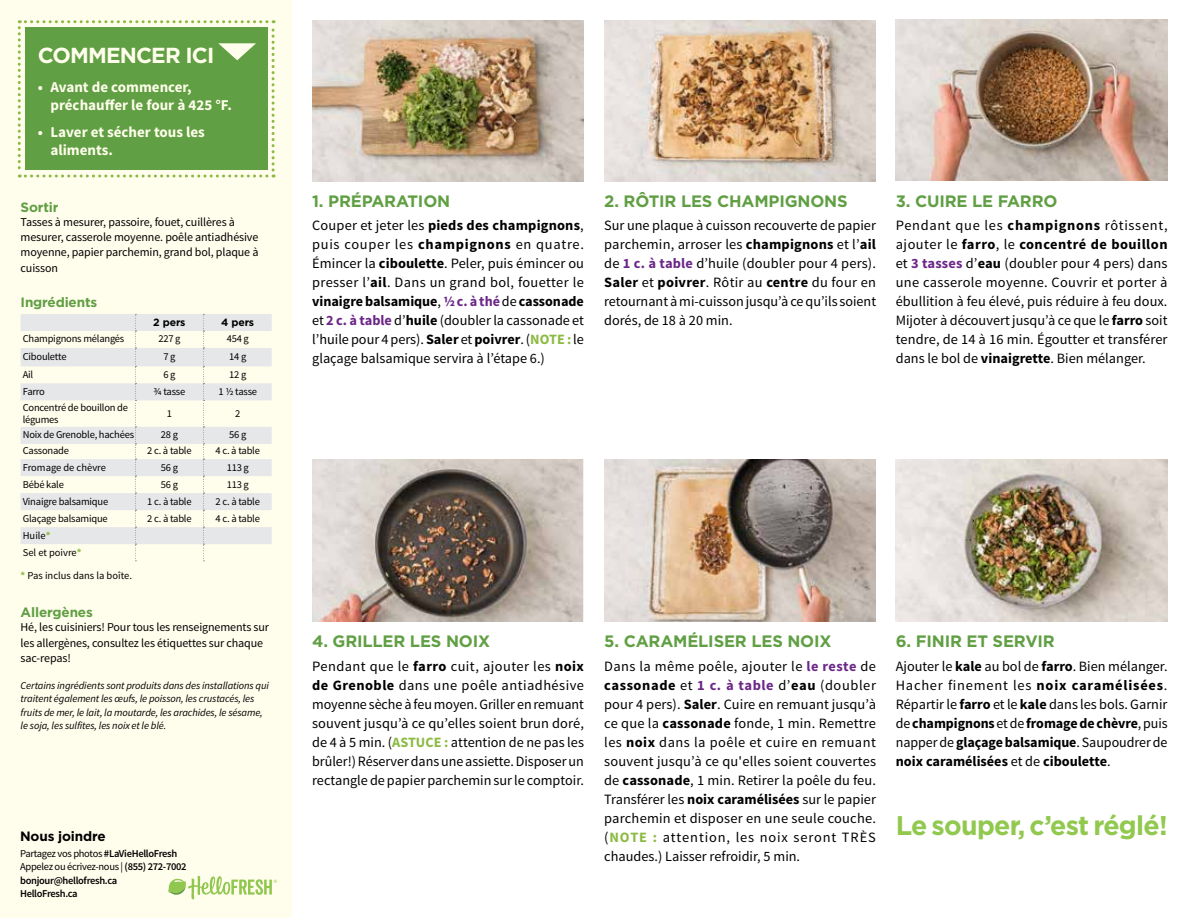
<style>
.page{position:relative;width:1188px;height:918px;background:#fff}
.page>*{position:absolute;margin:0;border:0;box-sizing:border-box;transform-origin:0 0}
.t1{font:700 27px "Gotham";letter-spacing:-.025em;color:#91c84e}
.t2{font:700 21.75px "Gotham";letter-spacing:-.04em;color:#fffdec}
.t3{font:700 16.5px "Gotham";letter-spacing:-.01em;color:#609f43}
.t4{font:700 15px/18px "Source Sans Pro";color:#fffdec}
.t5{font:14.25px/19px "Source Sans Pro";color:#000;text-align:justify}
.t6{font:700 13.5px "Gotham";letter-spacing:-.01em;color:#609f43}
.t7{font:700 13.5px "Gotham";letter-spacing:-.01em;color:#000}
.t8{font:12px/15.3px "Source Sans Pro";letter-spacing:-.01em;color:#000}
.t9{font:10.5px/12px "Source Sans Pro";letter-spacing:-.02em;color:#000}
.t10{font:italic 10.5px/13.5px "Source Sans Pro";letter-spacing:-.01em;color:#000}
.t11{font:600 10.5px/13.5px "Source Sans Pro";letter-spacing:-.03em;color:#000}
.t12{font:10.5px/17px "Source Sans Pro";color:#000}
.t13{font:700 10.5px "Gotham";letter-spacing:-.01em;color:#000}
.s1{font-weight:700;color:#8cba42}
.s2{font-weight:400}
.s3{font-weight:700}
.s4{font-weight:700;color:#6c2888}
</style>
<div class="page">
<div style="left:0;top:0;width:292px;height:918px;background:#fffdec"></div>
<svg style="left:21px;top:314px;width:251px;height:230px;fill:#e8e9e8"></svg>
<svg style="left:203px;top:314px;width:1px;height:247px"></svg>
<svg style="left:135px;top:314px;width:1px;height:247px"></svg>
<svg style="left:168px;top:876px;width:109px;height:23px"></svg>
<svg style="left:18px;top:20px;width:257px;height:158px;background:#75ab58"></svg>
<img style="left:312px;top:459px;width:271px;height:162px">
<img style="left:604px;top:459px;width:272px;height:162px">
<img style="left:896px;top:459px;width:271px;height:162px">
<img style="left:896px;top:20px;width:272px;height:160px">
<img style="left:604px;top:20px;width:272px;height:161px">
<img style="left:312px;top:20px;width:272px;height:161px">
<h2 class="t2" style="left:38px;top:41px;width:178px">COMMENCER ICI</h2>
<p class="t4" style="left:50px;top:79px;width:183px;text-indent:-13px">• Avant de commencer, préchauffer le four à 425 °F.</p>
<p class="t4" style="left:50px;top:123px;width:156px;text-indent:-13px">• Laver et sécher tous les aliments.</p>
<p class="t6" style="left:21px;top:198px;width:39px">Sortir</p>
<p class="t8" style="left:21px;top:214px;width:239px">Tasses à mesurer, passoire, fouet, cuillères à mesurer, casserole moyenne. poêle antiadhésive moyenne, papier parchemin, grand bol, plaque à cuisson</p>
<p class="t6" style="left:21px;top:293px;width:78px">Ingrédients</p>
<p class="t13" style="left:153px;top:315px;width:34px">2 pers</p>
<p class="t13" style="left:221px;top:315px;width:34px">4 pers</p>
<p class="t9" style="left:23px;top:333px;width:103px">Champignons mélangés</p>
<p class="t9" style="left:158px;top:333px;width:24px">227 g</p>
<p class="t9" style="left:227px;top:333px;width:24px">454 g</p>
<p class="t9" style="left:23px;top:351px;width:45px">Ciboulette</p>
<p class="t9" style="left:163px;top:351px;width:14px">7 g</p>
<p class="t9" style="left:229px;top:351px;width:19px">14 g</p>
<p class="t9" style="left:23px;top:369px;width:12px">Ail</p>
<p class="t9" style="left:163px;top:369px;width:14px">6 g</p>
<p class="t9" style="left:229px;top:369px;width:19px">12 g</p>
<p class="t9" style="left:23px;top:386px;width:24px">Farro</p>
<p class="t9" style="left:154px;top:386px;width:33px">3/4 tasse</p>
<p class="t9" style="left:218px;top:386px;width:40px">1 1/2 tasse</p>
<p class="t9" style="left:23px;top:401px;width:107px">Concentré de bouillon de légumes</p>
<p class="t9" style="left:167px;top:407px;width:7px">1</p>
<p class="t9" style="left:235px;top:407px;width:7px">2</p>
<p class="t9" style="left:23px;top:429px;width:113px">Noix de Grenoble, hachées</p>
<p class="t9" style="left:161px;top:429px;width:19px">28 g</p>
<p class="t9" style="left:229px;top:429px;width:19px">56 g</p>
<p class="t9" style="left:23px;top:445px;width:48px">Cassonade</p>
<p class="t9" style="left:147px;top:445px;width:46px">2 c. à table</p>
<p class="t9" style="left:216px;top:445px;width:46px">4 c. à table</p>
<p class="t12" style="left:23px;top:459px;width:85px">Fromage de chèvre</p>
<p class="t9" style="left:161px;top:461px;width:19px">56 g</p>
<p class="t9" style="left:227px;top:461px;width:24px">113 g</p>
<p class="t9" style="left:23px;top:478px;width:43px">Bébé kale</p>
<p class="t9" style="left:161px;top:478px;width:19px">56 g</p>
<p class="t9" style="left:227px;top:478px;width:24px">113 g</p>
<p class="t9" style="left:23px;top:495px;width:87px">Vinaigre balsamique</p>
<p class="t9" style="left:147px;top:495px;width:46px">1 c. à table</p>
<p class="t9" style="left:216px;top:495px;width:46px">2 c. à table</p>
<p class="t9" style="left:23px;top:512px;width:86px">Glaçage balsamique</p>
<p class="t9" style="left:147px;top:512px;width:46px">2 c. à table</p>
<p class="t9" style="left:216px;top:512px;width:46px">4 c. à table</p>
<p class="t12" style="left:23px;top:527px;width:60px">Huile<span class="s1">*<br></span>Sel et poivre<span class="s1">*</span></p>
<p class="t12" style="left:21px;top:567px;width:113px"><span class="s1">*</span> Pas inclus dans la boîte.</p>
<p class="t6" style="left:21px;top:604px;width:74px">Allergènes</p>
<p class="t8" style="left:21px;top:620px;width:250px">Hé, les cuisiniers! Pour tous les renseignements sur les allergènes, consultez les étiquettes sur chaque sac-repas!</p>
<p class="t10" style="left:21px;top:679px;width:250px">Certains ingrédients sont produits dans des installations qui traitent également les œufs, le poisson, les crustacés, les fruits de mer, le lait, la moutarde, les arachides, le sésame, le soja, les sulfites, les noix et le blé.</p>
<p class="t7" style="left:20px;top:827px;width:87px">Nous joindre</p>
<p class="t11" style="left:20px;top:847px;width:168px"><span class="s2">Partagez vos photos</span> #LaVieHelloFresh<br><span class="s2">Appelez ou écrivez-nous |</span> (855) 272-7002 bonjour@hellofresh.ca<br>HelloFresh.ca</p>
<p class="t3" style="left:312px;top:190px;width:140px">1. PRÉPARATION</p>
<p class="t5" style="left:312px;top:216px;width:273px">Couper et jeter les <span class="s3">pieds des champignons</span>, puis couper les <span class="s3">champignons</span> en quatre.<br>Émincer la <span class="s3">ciboulette</span>. Peler, puis émincer ou presser l’<span class="s3">ail</span>. Dans un grand bol, fouetter le <span class="s3">vinaigre balsamique</span>, <span class="s4">1/2 c. à thé</span> de <span class="s3">cassonade </span>et <span class="s4">2 c. à table</span> d’<span class="s3">huile</span> (doubler la cassonade et l’huile pour 4 pers). <span class="s3">Saler</span> et <span class="s3">poivrer</span>. (<span class="s1">NOTE :</span> le glaçage balsamique servira à l’étape 6.)</p>
<p class="t3" style="left:604px;top:190px;width:245px">2. RÔTIR LES CHAMPIGNONS</p>
<p class="t5" style="left:604px;top:216px;width:273px">Sur une plaque à cuisson recouverte de papier parchemin, arroser les <span class="s3">champignons</span> et l’<span class="s3">ail </span>de <span class="s4">1 c. à table</span> d’huile (doubler pour 4 pers).<br><span class="s3">Saler</span> et <span class="s3">poivrer</span>. Rôtir au <span class="s3">centre</span> du four en retournant à mi-cuisson jusqu’à ce qu’ils soient dorés, de 18 à 20 min.</p>
<p class="t3" style="left:896px;top:190px;width:163px">3. CUIRE LE FARRO</p>
<p class="t5" style="left:896px;top:216px;width:273px">Pendant que les <span class="s3">champignons</span> rôtissent, ajouter le <span class="s3">farro</span>, le <span class="s3">concentré de bouillon </span>et <span class="s4">3 tasses</span> d’<span class="s3">eau</span> (doubler pour 4 pers) dans une casserole moyenne. Couvrir et porter à ébullition à feu élevé, puis réduire à feu doux.<br>Mijoter à découvert jusqu’à ce que le <span class="s3">farro</span> soit tendre, de 14 à 16 min. Égoutter et transférer dans le bol de <span class="s3">vinaigrette</span>. Bien mélanger.</p>
<p class="t3" style="left:312px;top:631px;width:180px">4. GRILLER LES NOIX</p>
<p class="t5" style="left:312px;top:657px;width:273px">Pendant que le <span class="s3">farro</span> cuit, ajouter les <span class="s3">noix de Grenoble</span> dans une poêle antiadhésive moyenne sèche à feu moyen. Griller en remuant souvent jusqu’à ce qu’elles soient brun doré, de 4 à 5 min. (<span class="s1">ASTUCE :</span> attention de ne pas les brûler!) Réserver dans une assiette. Disposer un rectangle de papier parchemin sur le comptoir.</p>
<p class="t3" style="left:604px;top:631px;width:229px">5. CARAMÉLISER LES NOIX</p>
<p class="t5" style="left:604px;top:657px;width:273px">Dans la même poêle, ajouter le <span class="s4">le reste</span> de <span class="s3">cassonade</span> et <span class="s4">1 c. à table</span> d’<span class="s3">eau</span> (doubler pour 4 pers). <span class="s3">Saler</span>. Cuire en remuant jusqu’à ce que la <span class="s3">cassonade</span> fonde, 1 min. Remettre les <span class="s3">noix</span> dans la poêle et cuire en remuant souvent jusqu’à ce qu'elles soient couvertes de <span class="s3">cassonade</span>, 1 min. Retirer la poêle du feu.<br>Transférer les <span class="s3">noix caramélisées</span> sur le papier parchemin et disposer en une seule couche. (<span class="s1">NOTE :</span> attention, les noix seront TRÈS chaudes.) Laisser refroidir, 5 min.</p>
<p class="t3" style="left:896px;top:631px;width:161px">6. FINIR ET SERVIR</p>
<p class="t5" style="left:896px;top:657px;width:273px">Ajouter le <span class="s3">kale</span> au bol de <span class="s3">farro</span>. Bien mélanger.<br>Hacher finement les <span class="s3">noix caramélisées</span>.<br>Répartir le <span class="s3">farro</span> et le <span class="s3">kale</span> dans les bols. Garnir de <span class="s3">champignons</span> et de <span class="s3">fromage de chèvre</span>, puis napper de <span class="s3">glaçage balsamique</span>. Saupoudrer de <span class="s3">noix caramélisées</span> et de <span class="s3">ciboulette</span>.</p>
<h1 class="t1" style="left:896px;top:807px;width:273px">Le souper, c’est réglé!</h1>
</div>
